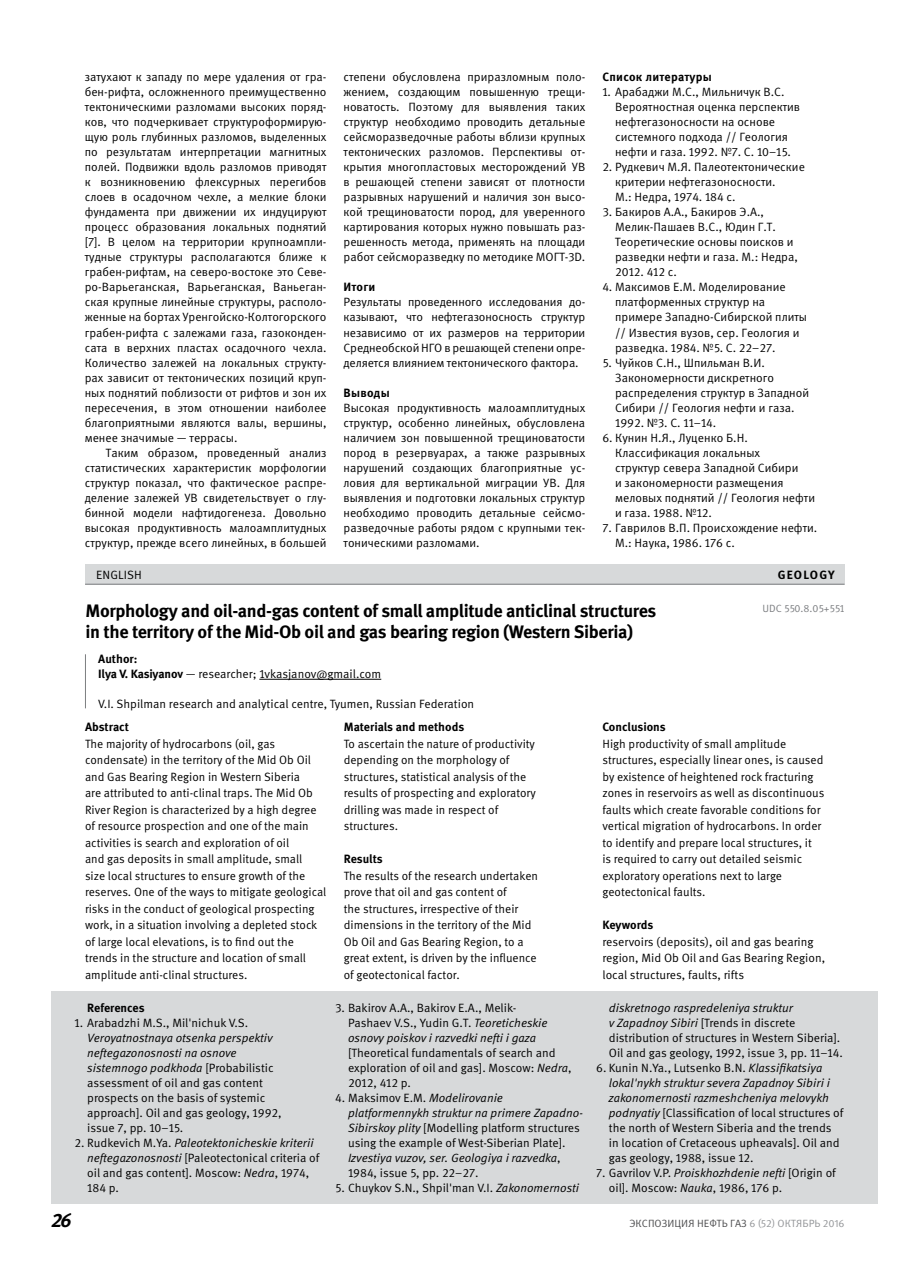
<style>
.page{position:relative;width:919px;height:1272px;background:#fff}
.page>*{position:absolute;margin:0;border:0;box-sizing:border-box;transform-origin:0 0}
.t1{font:italic 700 19.5px "Meta Pro";color:#000}
.t2{font:700 18px "Meta Pro";letter-spacing:-.02em;color:#000}
.t3{font:12px/15px "Meta Pro";color:#000}
.t4{font:italic 12px/15px "Meta Pro";color:#000}
.t5{font:700 12px "Meta Pro";color:#000}
.t6{font:700 12px "Meta Pro";letter-spacing:.02em;color:#000}
.t7{font:10.5px "Meta Pro";color:#4d4d4f}
.t8{font:10.5px "Meta Pro";color:#7c7e81}
.t9{font:10.5px "Meta Pro";color:#939598}
.s1{font-weight:700}
.s2{font-style:italic}
.s3{font-style:normal}
.s4{color:#939598}
</style>
<div class="page">
<hr style="left:259px;top:679px;width:122px;height:1px;background:#000">
<div style="left:51px;top:991px;width:827px;height:212px;background:#d7d9da"></div>
<div style="left:85px;top:564px;width:759px;height:20px;background:#d7d9da"></div>
<hr style="left:85px;top:584px;width:759px;height:1px;background:#7c7e81">
<hr style="left:85px;top:654px;width:1px;height:54px;background:#7c7e81">
<p class="t3" style="left:85px;top:70px;width:243px;text-align:justify">затухают к западу по мере удаления от гра&shy;бен-рифта, осложненного преимущественно тектоническими разломами высоких поряд&shy;ков, что подчеркивает структуроформирую&shy;щую роль глубинных разломов, выделенных по результатам интерпретации магнитных полей. Подвижки вдоль разломов приводят к возникновению флексурных перегибов слоев в осадочном чехле, а мелкие блоки фундамента при движении их индуцируют процесс образования локальных поднятий [7]. В целом на территории крупноампли&shy;тудные структуры располагаются ближе к грабен-рифтам, на северо-востоке это Севе&shy;ро-Варьеганская, Варьеганская, Ваньеган&shy;ская крупные линейные структуры, располо&shy;женные на бортах Уренгойско-Колтогорского грабен-рифта с залежами газа, газоконден&shy;сата в верхних пластах осадочного чехла.<br>Количество залежей на локальных структу&shy;рах зависит от тектонических позиций круп&shy;ных поднятий поблизости от рифтов и зон их пересечения, в этом отношении наиболее благоприятными являются валы, вершины, менее значимые — террасы.</p>
<p class="t3" style="left:85px;top:445px;width:243px;text-align:justify;text-indent:21px">Таким образом, проведенный анализ статистических характеристик морфологии структур показал, что фактическое распре&shy;деление залежей УВ свидетельствует о глу&shy;бинной модели нафтидогенеза. Довольно высокая продуктивность малоамплитудных структур, прежде всего линейных, в большей</p>
<p class="t3" style="left:343px;top:70px;width:243px;text-align:justify">степени обусловлена приразломным поло&shy;жением, создающим повышенную трещи&shy;новатость. Поэтому для выявления таких структур необходимо проводить детальные сейсморазведочные работы вблизи крупных тектонических разломов. Перспективы от&shy;крытия многопластовых месторождений УВ в решающей степени зависят от плотности разрывных нарушений и наличия зон высо&shy;кой трещиноватости пород, для уверенного картирования которых нужно повышать раз&shy;решенность метода, применять на площади работ сейсморазведку по методике МОГТ-3D.</p>
<p class="t5" style="left:343px;top:280px;width:33px">Итоги</p>
<p class="t3" style="left:343px;top:295px;width:243px;text-align:justify">Результаты проведенного исследования до&shy;казывают, что нефтегазоносность структур независимо от их размеров на территории Среднеобской НГО в решающей степени опре&shy;деляется влиянием тектонического фактора.</p>
<p class="t5" style="left:343px;top:385px;width:48px">Выводы</p>
<p class="t3" style="left:343px;top:400px;width:243px;text-align:justify">Высокая продуктивность малоамплитудных структур, особенно линейных, обусловлена наличием зон повышенной трещиноватости пород в резервуарах, а также разрывных нарушений создающих благоприятные ус&shy;ловия для вертикальной миграции УВ. Для выявления и подготовки локальных структур необходимо проводить детальные сейсмо&shy;разведочные работы рядом с крупными тек&shy;тоническими разломами.</p>
<p class="t6" style="left:602px;top:70px;width:111px">Список литературы</p>
<p class="t3" style="left:615px;top:85px;width:186px;text-indent:-13px">1. Арабаджи М.С., Мильничук В.С.<br>Вероятностная оценка перспектив нефтегазоносности на основе системного подхода // Геология нефти и газа. 1992. №7. С. 10–15.</p>
<p class="t3" style="left:615px;top:160px;width:191px;text-indent:-13px">2. Рудкевич М.Я. Палеотектонические критерии нефтегазоносности.<br>М.: Недра, 1974. 184 с.</p>
<p class="t3" style="left:615px;top:205px;width:184px;text-indent:-13px">3. Бакиров А.А., Бакиров Э.А.,<br>Мелик-Пашаев В.С., Юдин Г.Т.<br>Теоретические основы поисков и разведки нефти и газа. М.: Недра,<br>2012. 412 с.</p>
<p class="t3" style="left:615px;top:280px;width:193px;text-indent:-13px">4. Максимов Е.М. Моделирование платформенных структур на примере Западно-Сибирской плиты // Известия вузов, сер. Геология и разведка. 1984. №5. С. 22–27.</p>
<p class="t3" style="left:615px;top:355px;width:195px;text-indent:-13px">5. Чуйков С.Н., Шпильман В.И.<br>Закономерности дискретного распределения структур в Западной<br>Сибири // Геология нефти и газа.<br>1992. №3. С. 11–14.</p>
<p class="t3" style="left:615px;top:430px;width:201px;text-indent:-13px">6. Кунин Н.Я., Луценко Б.Н.<br>Классификация локальных<br>структур севера Западной Сибири<br>и закономерности размещения меловых поднятий // Геология нефти и газа. 1988. №12.</p>
<p class="t3" style="left:615px;top:520px;width:204px;text-indent:-13px">7. Гаврилов В.П. Происхождение нефти.<br>М.: Наука, 1986. 176 с.</p>
<p class="t3" style="left:96px;top:567px;width:14px">English</p>
<p class="t5" style="left:777px;top:567px;width:18px">Geolog</p>
<p class="t5" style="left:828px;top:567px;width:8px">y</p>
<h2 class="t2" style="left:85px;top:599px;width:572px">Morphology and oil-and-gas content of small amplitude anticlinal structures</h2>
<p class="t8" style="left:762px;top:601px;width:83px">UDC 550.8.05+551</p>
<h2 class="t2" style="left:85px;top:620px;width:549px">in the territory of the Mid-Ob oil and gas bearing region (Western Siberia)</h2>
<p class="t3" style="left:98px;top:652px;width:284px"><span class="s1">Author:<br>Ilya V. Kasiyanov</span> — researcher; 1vkasjanov@gmail.com</p>
<p class="t3" style="left:98px;top:697px;width:377px">V.I. Shpilman research and analytical centre, Tyumen, Russian Federation</p>
<p class="t5" style="left:85px;top:719px;width:45px">Abstract</p>
<p class="t3" style="left:85px;top:735px;width:243px;line-height:16.5px">The majority of hydrocarbons (oil, gas condensate) in the territory of the Mid Ob Oil and Gas Bearing Region in Western Siberia<br>are attributed to anti-clinal traps. The Mid Ob River Region is characterized by a high degree of resource prospection and one of the main activities is search and exploration of oil<br>and gas deposits in small amplitude, small<br>size local structures to ensure growth of the reserves. One of the ways to mitigate geological risks in the conduct of geological prospecting work, in a situation involving a depleted stock of large local elevations, is to find out the trends in the structure and location of small amplitude anti-clinal structures.</p>
<p class="t5" style="left:87px;top:1000px;width:59px">References</p>
<p class="t3" style="left:74px;top:1015px;width:175px">1. Arabadzhi M.S., Mil'nichuk V.S.</p>
<p class="t3" style="left:87px;top:1030px;width:196px"><span class="s2">Veroyatnostnaya otsenka perspektiv neftegazonosnosti na osnove sistemnogo podkhoda</span> [Probabilistic assessment of oil and gas content prospects on the basis of systemic approach]. Oil and gas geology, 1992, issue 7, pp. 10–15.</p>
<p class="t3" style="left:87px;top:1135px;width:234px;text-indent:-13px">2. Rudkevich M.Ya. <span class="s2">Paleotektonicheskie kriterii neftegazonosnosti</span> [Paleotectonical criteria of oil and gas content]. Moscow: <span class="s2">Nedra</span>, 1974, 184 p.</p>
<p class="t5" style="left:344px;top:719px;width:122px">Materials and methods</p>
<p class="t3" style="left:344px;top:735px;width:194px;line-height:16.5px">To ascertain the nature of productivity depending on the morphology of structures, statistical analysis of the results of prospecting and exploratory drilling was made in respect of structures.</p>
<p class="t5" style="left:344px;top:851px;width:40px">Results</p>
<p class="t3" style="left:344px;top:867px;width:196px;line-height:16.5px">The results of the research undertaken prove that oil and gas content of<br>the structures, irrespective of their dimensions in the territory of the Mid Ob Oil and Gas Bearing Region, to a great extent, is driven by the influence of geotectonical factor.</p>
<p class="t3" style="left:348px;top:1000px;width:201px;text-indent:-13px">3. Bakirov A.A., Bakirov E.A., Melik-<br>Pashaev V.S., Yudin G.T. <span class="s2">Teoreticheskie osnovy poiskov i razvedki nefti i gaza</span></p>
<p class="t3" style="left:348px;top:1045px;width:225px">[Theoretical fundamentals of search and exploration of oil and gas]. Moscow: <span class="s2">Nedra</span>,<br>2012, 412 p.</p>
<p class="t4" style="left:348px;top:1090px;width:237px;text-indent:-13px"><span class="s3">4. Maksimov E.M.</span> Modelirovanie platformennykh struktur na primere Zapadno-Sibirskoy plity <span class="s3">[Modelling platform structures using the example of West-Siberian Plate].<br></span>Izvestiya vuzov, ser. Geologiya i razvedka<span class="s3">, 1984, issue 5, pp. 22–27.</span></p>
<p class="t3" style="left:335px;top:1180px;width:245px">5. Chuykov S.N., Shpil'man V.I. <span class="s2">Zakonomernosti</span></p>
<p class="t5" style="left:602px;top:719px;width:65px">Conclusions</p>
<p class="t3" style="left:602px;top:735px;width:223px;line-height:16.5px">High productivity of small amplitude structures, especially linear ones, is caused by existence of heightened rock fracturing zones in reservoirs as well as discontinuous faults which create favorable conditions for vertical migration of hydrocarbons. In order to identify and prepare local structures, it<br>is required to carry out detailed seismic exploratory operations next to large geotectonical faults.</p>
<p class="t5" style="left:602px;top:917px;width:52px">Keywords</p>
<p class="t3" style="left:602px;top:933px;width:224px;line-height:16.5px">reservoirs (deposits), oil and gas bearing region, Mid Ob Oil and Gas Bearing Region, local structures, faults, rifts</p>
<p class="t3" style="left:609px;top:1000px;width:235px"><span class="s2">diskretnogo raspredeleniya struktur<br>v Zapadnoy Sibiri</span> [Trends in discrete distribution of structures in Western Siberia].<br>Oil and gas geology, 1992, issue 3, pp. 11–14.</p>
<p class="t3" style="left:609px;top:1060px;width:236px;text-indent:-13px">6. Kunin N.Ya., Lutsenko B.N. <span class="s2">Klassifikatsiya lokal'nykh struktur severa Zapadnoy Sibiri i zakonomernosti razmeshcheniya melovykh podnyatiy</span> [Classification of local structures of the north of Western Siberia and the trends in location of Cretaceous upheavals]. Oil and gas geology, 1988, issue 12.</p>
<p class="t3" style="left:609px;top:1165px;width:228px;text-indent:-13px">7. Gavrilov V.P. <span class="s2">Proiskhozhdenie nefti</span> [Origin of oil]. Moscow: <span class="s2">Nauka</span>, 1986, 176 p.</p>
<h1 class="t1" style="left:51px;top:1208px;width:22px">26</h1>
<p class="t7" style="left:629px;top:1216px;width:155px">Экспозиция Нефть Газ <span class="s4">6 (52) ОКТЯ</span></p>
<p class="t9" style="left:802px;top:1216px;width:44px">БРЬ 2016</p>
</div>
